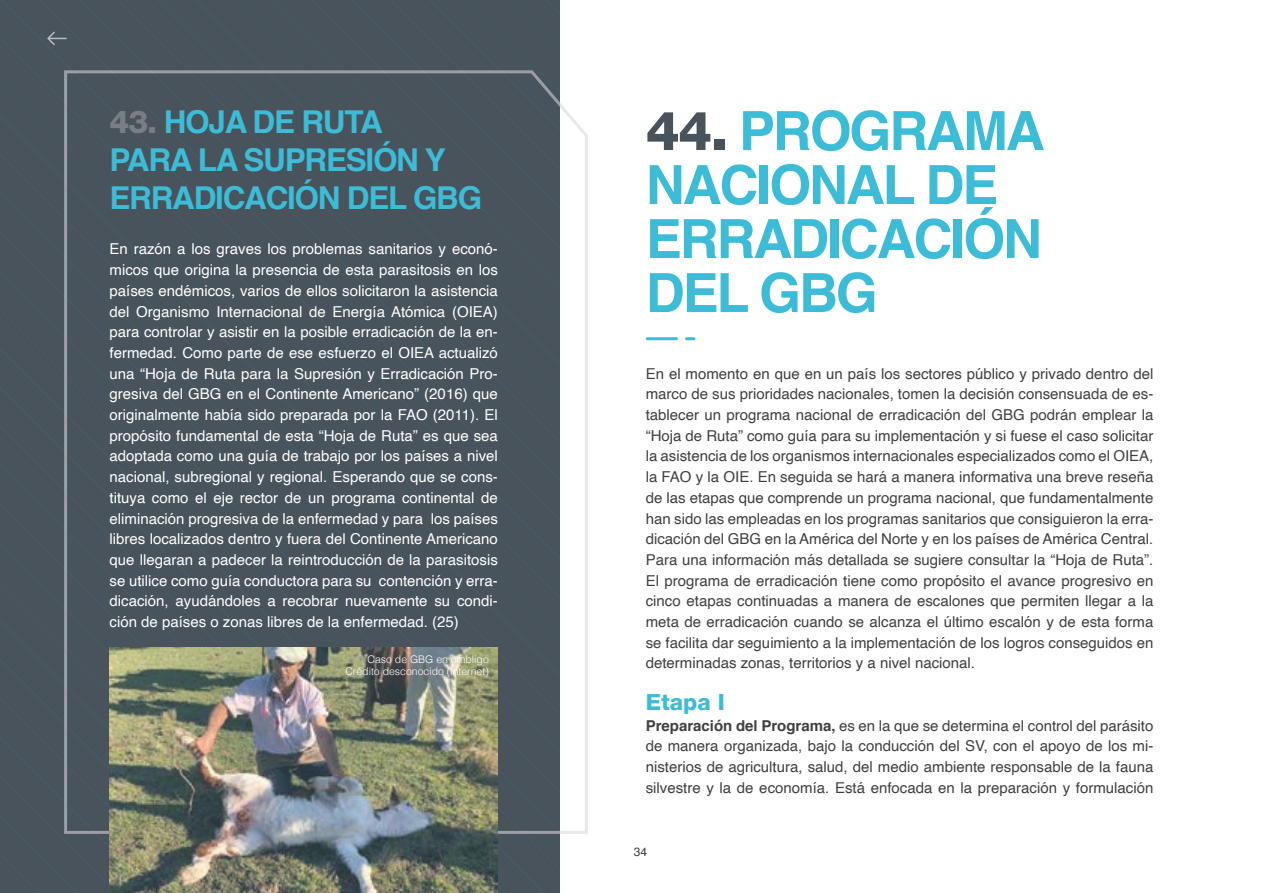
<style>
.page{position:relative;width:1263px;height:893px;background:#fff}
.page>*{position:absolute;margin:0;border:0;box-sizing:border-box;transform-origin:0 0}
.t1{font:700 54px/54px "Helvetica";letter-spacing:-.04em;color:#3cbcd7}
.t2{font:700 31.5px/37.8px "Helvetica";letter-spacing:-.04em;color:#3cbcd7}
.t3{font:800 22.5px "Helvetica Neue LT Pro";color:#3cbcd7}
.t4{font:15px/20.7px "Helvetica";color:#404040;text-align:justify}
.t5{font:15px/20.7px "Helvetica";color:#fff;text-align:justify}
.t6{font:12px "Helvetica";color:#404040}
.t7{font:300 10.5px/12px "Helvetica";color:#fff;text-align:right}
.s1{font-family:"Helvetica Neue LT Pro";font-weight:800;color:#7a7d84}
.s2{font-family:"Helvetica Neue LT Pro";font-weight:800;color:#48535b}
.s3{font-weight:700}
</style>
<div class="page">
<div style="left:353px;top:0;width:206px;height:893px;background:#48535b"></div>
<div style="left:0;top:0;width:353px;height:893px;background:#48535b"></div>
<svg style="left:63px;top:69px;width:525px;height:766px;background:#545f66"></svg>
<hr style="left:647px;top:337px;width:29px;height:3px;background:#3cbcd7">
<svg style="left:686px;top:337px;width:8px;height:3px"></svg>
<img style="left:110px;top:648px;width:388px;height:245px">
<svg style="left:47px;top:32px;width:20px;height:13px"></svg>
<h2 class="t2" style="left:110px;top:104px;width:374px"><span class="s1">43.</span> HOJA DE RUTA<br>PARA LA SUPRESIÓN Y<br>ERRADICACIÓN DEL GBG</h2>
<p class="t5" style="left:110px;top:239px;width:390px">En razón a los graves los problemas sanitarios y econó&shy;micos que origina la presencia de esta parasitosis en los países endémicos, varios de ellos solicitaron la asistencia del Organismo Internacional de Energía Atómica (OIEA) para controlar y asistir en la posible erradicación de la en&shy;fermedad. Como parte de ese esfuerzo el OIEA actualizó una “Hoja de Ruta para la Supresión y Erradicación Pro&shy;gresiva del GBG en el Continente Americano” (2016) que originalmente había sido preparada por la FAO (2011). El propósito fundamental de esta “Hoja de Ruta” es que sea adoptada como una guía de trabajo por los países a nivel nacional, subregional y regional. Esperando que se cons&shy;tituya como el eje rector de un programa continental de eliminación progresiva de la enfermedad y para los países libres localizados dentro y fuera del Continente Americano que llegaran a padecer la reintroducción de la parasitosis se utilice como guía conductora para su contención y erra&shy;dicación, ayudándoles a recobrar nuevamente su condi&shy;ción de países o zonas libres de la enfermedad. (25)</p>
<p class="t7" style="left:345px;top:653px;width:145px">Caso de GBG en ombligo<br>Crédito desconocido (internet)</p>
<h1 class="t1" style="left:646px;top:105px;width:400px"><span class="s2">44.</span> PROGRAMA<br>NACIONAL DE<br>ERRADICACIÓN<br>DEL GBG</h1>
<p class="t4" style="left:646px;top:363px;width:509px">En el momento en que en un país los sectores público y privado dentro del marco de sus prioridades nacionales, tomen la decisión consensuada de es&shy;tablecer un programa nacional de erradicación del GBG podrán emplear la “Hoja de Ruta” como guía para su implementación y si fuese el caso solicitar la asistencia de los organismos internacionales especializados como el OIEA, la FAO y la OIE. En seguida se hará a manera informativa una breve reseña de las etapas que comprende un programa nacional, que fundamentalmente han sido las empleadas en los programas sanitarios que consiguieron la erra&shy;dicación del GBG en la América del Norte y en los países de América Central.<br>Para una información más detallada se sugiere consultar la “Hoja de Ruta”.<br>El programa de erradicación tiene como propósito el avance progresivo en cinco etapas continuadas a manera de escalones que permiten llegar a la meta de erradicación cuando se alcanza el último escalón y de esta forma se facilita dar seguimiento a la implementación de los logros conseguidos en determinadas zonas, territorios y a nivel nacional.</p>
<h3 class="t3" style="left:646px;top:688px;width:81px">Etapa I</h3>
<p class="t4" style="left:646px;top:715px;width:509px"><span class="s3">Preparación del Programa,</span> es en la que se determina el control del parásito de manera organizada, bajo la conducción del SV, con el apoyo de los mi&shy;nisterios de agricultura, salud, del medio ambiente responsable de la fauna silvestre y la de economía. Está enfocada en la preparación y formulación</p>
<p class="t6" style="left:634px;top:842px;width:15px">34</p>
</div>
